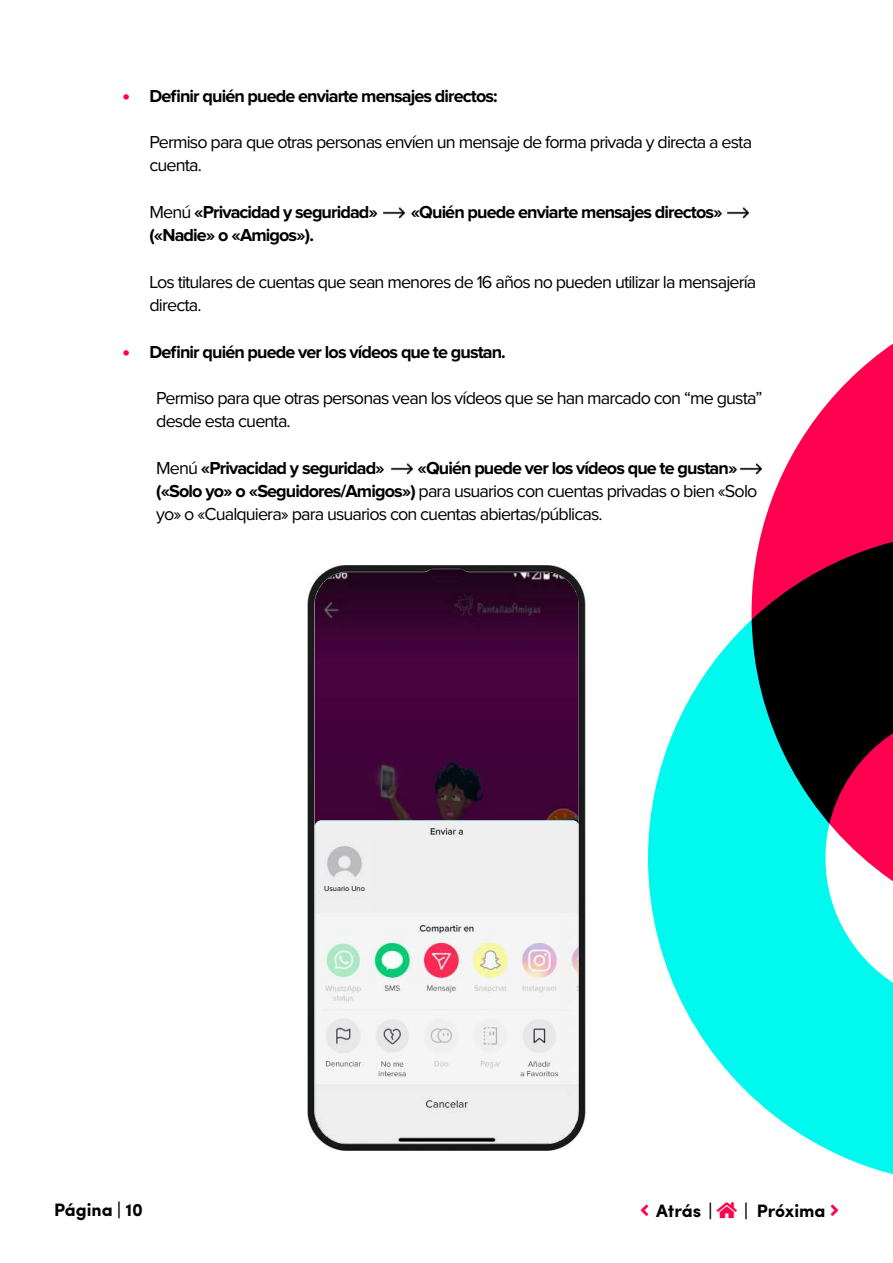
<style>
.page{position:relative;width:893px;height:1263px;background:#fff}
.page>*{position:absolute;margin:0;border:0;box-sizing:border-box;transform-origin:0 0}
.t1{font:18px/23.2px "Proxima Nova";letter-spacing:-.05em;color:#000}
.t2{font:700 18px "Proxima Nova";letter-spacing:-.05em;color:#000}
.t3{font:700 18px "Sofia Pro";color:#000}
.t4{font:7.5px "Proxima Nova";color:#000}
.s1{font-weight:900;font-size:21px;color:#ff004f}
.s2{font-weight:400}
.s3{font-weight:700}
</style>
<div class="page">
<svg style="left:648px;top:211px;width:245px;height:964px"></svg>
<img style="left:307px;top:565px;width:279px;height:586px">
<div style="left:321px;top:886px;width:49px;height:11px;background:#eee"></div>
<img style="left:727px;top:207px;width:21px;height:16px">
<img style="left:384px;top:207px;width:21px;height:12px">
<img style="left:391px;top:463px;width:21px;height:12px">
<img style="left:741px;top:459px;width:21px;height:21px">
<p class="t2" style="left:122px;top:88px;width:377px"><span class="s1">•</span> Definir quién puede enviarte mensajes directos:</p>
<p class="t1" style="left:149px;top:131px;width:604px">Permiso para que otras personas envíen un mensaje de forma privada y directa a esta cuenta.</p>
<p class="t2" style="left:149px;top:204px;width:230px"><span class="s2">Menú</span> «Privacidad y seguridad»</p>
<p class="t2" style="left:411px;top:204px;width:314px">«Quién puede enviarte mensajes directos»</p>
<p class="t2" style="left:149px;top:227px;width:166px">(«Nadie» o «Amigos»).</p>
<p class="t1" style="left:149px;top:271px;width:608px">Los titulares de cuentas que sean menores de 16 años no pueden utilizar la mensajería directa.</p>
<p class="t2" style="left:122px;top:343px;width:385px"><span class="s1">•</span> Definir quién puede ver los vídeos que te gustan.</p>
<p class="t1" style="left:156px;top:387px;width:608px">Permiso para que otras personas vean los vídeos que se han marcado con “me gusta” desde esta cuenta.</p>
<p class="t2" style="left:156px;top:459px;width:230px"><span class="s2">Menú</span> «Privacidad y seguridad»</p>
<p class="t1" style="left:156px;top:457px;width:603px;text-indent:261px"><span class="s3">«Quién puede ver los vídeos que te gustan» («Solo yo» o «Seguidores/Amigos»)</span> para usuarios con cuentas privadas o bien «Solo yo» o «Cualquiera» para usuarios con cuentas abiertas/públicas.</p>
<p class="t3" style="left:54px;top:1196px;width:91px">Página | 10</p>
<p class="t4" style="left:324px;top:885px;width:42px">Usuario Uno</p>
<p class="t3" style="left:656px;top:1197px;width:58px">Atrás |</p>
<p class="t3" style="left:744px;top:1197px;width:83px">| Próxima</p>
</div>
